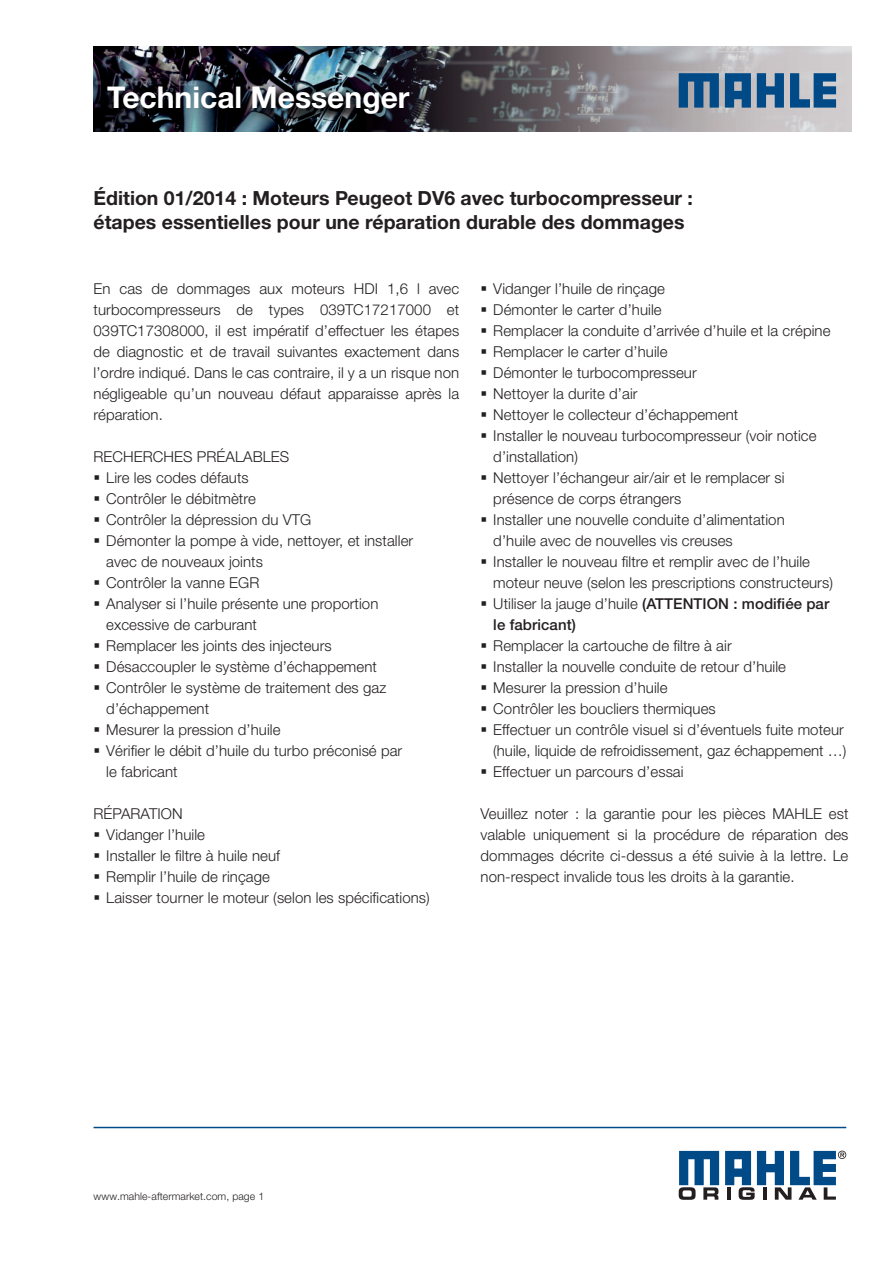
<style>
.page{position:relative;width:893px;height:1263px;background:#fff}
.page>*{position:absolute;margin:0;border:0;box-sizing:border-box;transform-origin:0 0}
.t1{font:700 30px "Helvetica Neue LTW1 G";color:#fff}
.t2{font:700 19.5px/24px "Helvetica Neue LTW1 G";color:#231f20}
.t3{font:300 15px/21px "Helvetica Neue LT";letter-spacing:.005em;color:#231f20}
.t4{font:300 15px/21px "Helvetica Neue LTW1 G";letter-spacing:.005em;color:#231f20;text-align:justify}
.t5{font:300 10.5px "Helvetica Neue LTW1 G";letter-spacing:.005em;color:#231f20}
.s1{font-weight:500}
</style>
<div class="page">
<img style="left:94px;top:47px;width:757px;height:85px">
<svg style="left:679px;top:73px;width:40px;height:35px"></svg>
<svg style="left:757px;top:73px;width:27px;height:35px"></svg>
<svg style="left:790px;top:73px;width:46px;height:35px;background:#47779f"></svg>
<svg style="left:725px;top:73px;width:26px;height:35px"></svg>
<svg style="left:679px;top:1151px;width:40px;height:49px"></svg>
<svg style="left:725px;top:1151px;width:121px;height:49px"></svg>
<hr style="left:94px;top:1127px;width:752px;height:1px;background:#004b87">
<h1 class="t1" style="left:107px;top:86px;width:304px">Technical Messenger</h1>
<h2 class="t2" style="left:94px;top:188px;width:601px">Édition 01/2014 : Moteurs Peugeot DV6 avec turbocompresseur : étapes essentielles pour une réparation durable des dommages</h2>
<p class="t4" style="left:94px;top:280px;width:367px">En cas de dommages aux moteurs HDI 1,6 l avec turbocompresseurs de types 039TC17217000 et 039TC17308000, il est impératif d’effectuer les étapes de diagnostic et de travail suivantes exactement dans l’ordre indiqué. Dans le cas contraire, il y a un risque non négligeable qu’un nouveau défaut apparaisse après la réparation.</p>
<p class="t4" style="left:94px;top:448px;width:197px">RECHERCHES PRÉALABLES</p>
<p class="t3" style="left:106px;top:469px;width:308px">Lire les codes défauts<br>Contrôler le débitmètre<br>Contrôler la dépression du VTG<br>Démonter la pompe à vide, nettoyer, et installer avec de nouveaux joints<br>Contrôler la vanne EGR<br>Analyser si l’huile présente une proportion excessive de carburant<br>Remplacer les joints des injecteurs<br>Désaccoupler le système d’échappement<br>Contrôler le système de traitement des gaz d’échappement<br>Mesurer la pression d’huile<br>Vérifier le débit d’huile du turbo préconisé par le fabricant</p>
<p class="t4" style="left:94px;top:805px;width:91px">RÉPARATION</p>
<p class="t3" style="left:106px;top:826px;width:325px">Vidanger l’huile<br>Installer le filtre à huile neuf<br>Remplir l’huile de rinçage<br>Laisser tourner le moteur (selon les spécifications)</p>
<p class="t3" style="left:493px;top:280px;width:341px">Vidanger l’huile de rinçage<br>Démonter le carter d’huile<br>Remplacer la conduite d’arrivée d’huile et la crépine Remplacer le carter d’huile<br>Démonter le turbocompresseur<br>Nettoyer la durite d’air<br>Nettoyer le collecteur d’échappement<br>Installer le nouveau turbocompresseur (voir notice d’installation)<br>Nettoyer l’échangeur air/air et le remplacer si présence de corps étrangers<br>Installer une nouvelle conduite d’alimentation<br>d’huile avec de nouvelles vis creuses<br>Installer le nouveau filtre et remplir avec de l’huile moteur neuve (selon les prescriptions constructeurs)<br>Utiliser la jauge d’huile <span class="s1">(ATTENTION : modifiée par le fabricant)</span></p>
<p class="t3" style="left:493px;top:637px;width:355px">Remplacer la cartouche de filtre à air<br>Installer la nouvelle conduite de retour d’huile<br>Mesurer la pression d’huile<br>Contrôler les boucliers thermiques<br>Effectuer un contrôle visuel si d’éventuels fuite moteur (huile, liquide de refroidissement, gaz échappement …)<br>Effectuer un parcours d’essai</p>
<p class="t4" style="left:480px;top:805px;width:369px">Veuillez noter : la garantie pour les pièces MAHLE est valable uniquement si la procédure de réparation des dommages décrite ci-dessus a été suivie à la lettre. Le non-respect invalide tous les droits à la garantie.</p>
<p class="t5" style="left:94px;top:1192px;width:172px">www.mahle-aftermarket.com, page 1</p>
</div>
